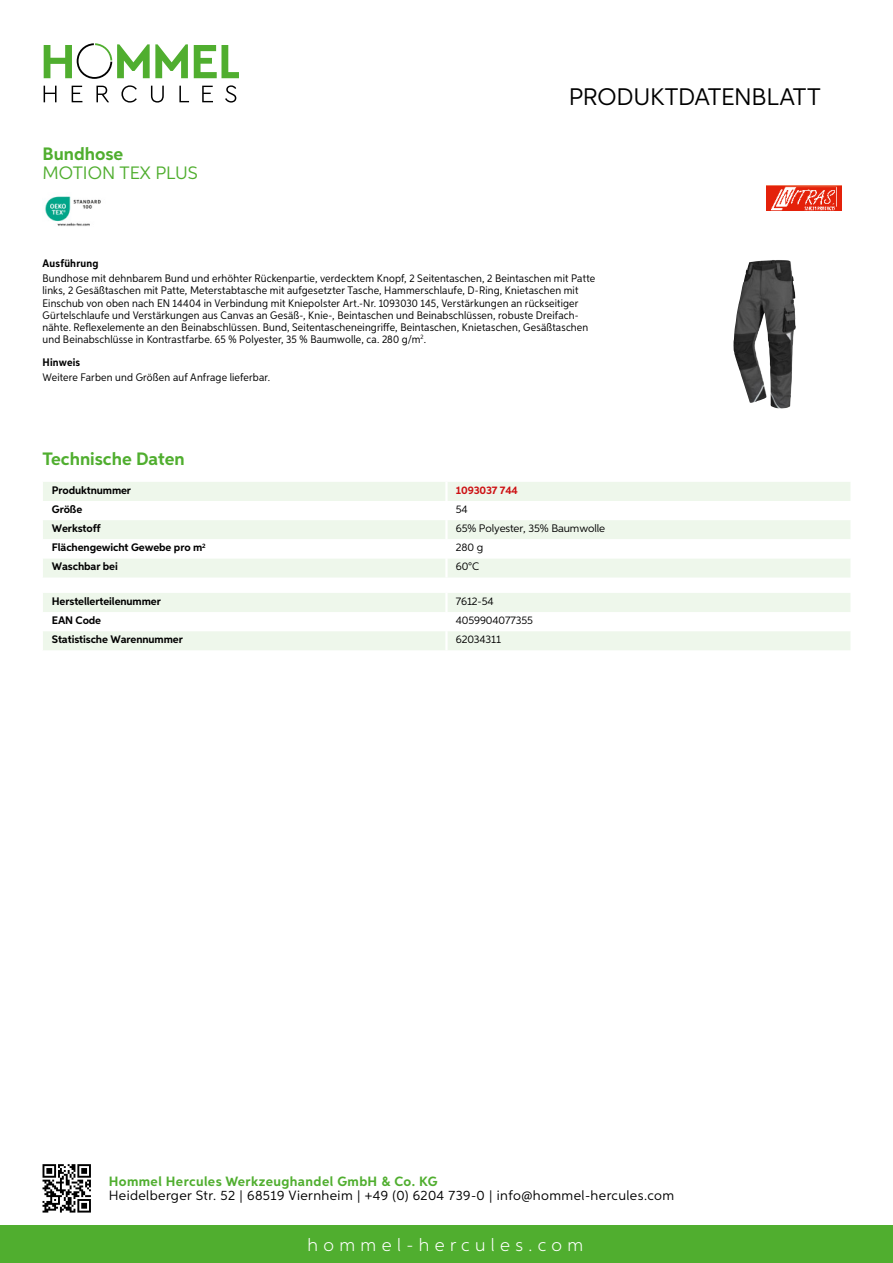
<style>
.page{position:relative;width:893px;height:1263px;background:#fff}
.page>*{position:absolute;margin:0;border:0;box-sizing:border-box;transform-origin:0 0}
.t1{font:24px "Aspira";letter-spacing:-.01em;color:#000}
.t2{font:700 18px "Aspira";color:#50ae2f}
.t3{font:300 18px "Aspira";letter-spacing:.3em;color:#fff}
.t4{font:18px "Aspira";color:#50ae2f}
.t5{font:13.5px "Aspira";letter-spacing:.03em;color:#000}
.t6{font:700 13.5px "Aspira";letter-spacing:.03em;color:#50ae2f}
.t7{font:10.95px/12px "Aspira Nar";letter-spacing:.015em;color:#000}
.t8{font:700 10.95px "Aspira";letter-spacing:-.01em;color:#000}
.t9{font:10.95px "Aspira";letter-spacing:-.01em;color:#000}
.t10{font:700 10.95px "Aspira Nar";letter-spacing:.02em;color:#000}
.t11{font:700 10.95px "Aspira";letter-spacing:-.01em;color:#cd1013}
</style>
<div class="page">
<div style="left:0;top:1226px;width:893px;height:37px;background:#50ae2f"></div>
<svg style="left:43px;top:1164px;width:48px;height:48px"></svg>
<svg style="left:194px;top:45px;width:45px;height:33px"></svg>
<svg style="left:44px;top:43px;width:144px;height:36px"></svg>
<svg style="left:44px;top:86px;width:13px;height:16px"></svg>
<svg style="left:72px;top:86px;width:10px;height:16px"></svg>
<svg style="left:96px;top:86px;width:13px;height:16px"></svg>
<svg style="left:121px;top:85px;width:16px;height:18px"></svg>
<svg style="left:151px;top:86px;width:13px;height:17px"></svg>
<svg style="left:179px;top:86px;width:10px;height:16px"></svg>
<svg style="left:202px;top:86px;width:11px;height:16px"></svg>
<svg style="left:225px;top:85px;width:11px;height:18px"></svg>
<div style="left:43px;top:482px;width:807px;height:95px;background:#eef7eb"></div>
<svg style="left:43px;top:501px;width:807px;height:57px"></svg>
<hr style="left:445px;top:482px;width:3px;height:19px;background:#fff">
<hr style="left:445px;top:501px;width:3px;height:19px;background:#fff">
<hr style="left:445px;top:520px;width:3px;height:19px;background:#fff">
<hr style="left:445px;top:539px;width:3px;height:19px;background:#fff">
<hr style="left:445px;top:558px;width:3px;height:19px;background:#fff">
<svg style="left:43px;top:593px;width:807px;height:57px"></svg>
<hr style="left:445px;top:631px;width:3px;height:19px;background:#fff">
<img style="left:45px;top:196px;width:56px;height:30px">
<img style="left:733px;top:260px;width:63px;height:148px">
<img style="left:766px;top:185px;width:76px;height:26px">
<h2 class="t2" style="left:43px;top:142px;width:82px">Bundhose</h2>
<h2 class="t4" style="left:43px;top:162px;width:157px">MOTION TEX PLUS</h2>
<h1 class="t1" style="left:569px;top:82px;width:253px">Produktdatenblatt</h1>
<p class="t10" style="left:43px;top:257px;width:58px">Ausführung</p>
<p class="t7" style="left:43px;top:273px;width:554px">Bundhose mit dehnbarem Bund und erhöhter Rückenpartie, verdecktem Knopf, 2 Seitentaschen, 2 Beintaschen mit Patte links, 2 Gesäßtaschen mit Patte, Meterstabtasche mit aufgesetzter Tasche, Hammerschlaufe, D-Ring, Knietaschen mit Einschub von oben nach EN 14404 in Verbindung mit Kniepolster Art.-Nr. 1093030 145, Verstärkungen an rückseitiger Gürtelschlaufe und Verstärkungen aus Canvas an Gesäß-, Knie-, Beintaschen und Beinabschlüssen, robuste Dreifach&shy;nähte. Reflexelemente an den Beinabschlüssen. Bund, Seitentascheneingriffe, Beintaschen, Knietaschen, Gesäßtaschen und Beinabschlüsse in Kontrastfarbe. 65 % Polyester, 35 % Baumwolle, ca. 280 g/m<sup>2</sup>.</p>
<p class="t10" style="left:43px;top:355px;width:39px">Hinweis</p>
<p class="t7" style="left:43px;top:371px;width:229px">Weitere Farben und Größen auf Anfrage lieferbar.</p>
<h2 class="t2" style="left:43px;top:448px;width:144px">Technische Daten</h2>
<p class="t8" style="left:52px;top:483px;width:81px">Produktnummer</p>
<p class="t11" style="left:456px;top:483px;width:64px">1093037 744</p>
<p class="t8" style="left:52px;top:502px;width:32px">Größe</p>
<p class="t9" style="left:456px;top:502px;width:13px">54</p>
<p class="t8" style="left:52px;top:521px;width:50px">Werkstoff</p>
<p class="t9" style="left:456px;top:522px;width:151px">65% Polyester, 35% Baumwolle</p>
<p class="t8" style="left:52px;top:541px;width:155px">Flächengewicht Gewebe pro m<sup>2</sup></p>
<p class="t9" style="left:456px;top:541px;width:29px">280 g</p>
<p class="t8" style="left:52px;top:560px;width:68px">Waschbar bei</p>
<p class="t9" style="left:456px;top:560px;width:25px">60°C</p>
<p class="t8" style="left:52px;top:594px;width:111px">Herstellerteilenummer</p>
<p class="t9" style="left:456px;top:594px;width:39px">7612-54</p>
<p class="t8" style="left:52px;top:613px;width:51px">EAN Code</p>
<p class="t9" style="left:456px;top:613px;width:79px">4059904077355</p>
<p class="t8" style="left:52px;top:633px;width:132px">Statistische Warennummer</p>
<p class="t9" style="left:456px;top:633px;width:47px">62034311</p>
<p class="t6" style="left:109px;top:1172px;width:330px">Hommel Hercules Werkzeughandel GmbH &amp; Co. KG</p>
<p class="t5" style="left:109px;top:1187px;width:567px">Heidelberger Str. 52 | 68519 Viernheim | +49 (0) 6204 739-0 | info@hommel-hercules.com</p>
<h2 class="t3" style="left:307px;top:1234px;width:277px">hommel-hercules.com</h2>
</div>
